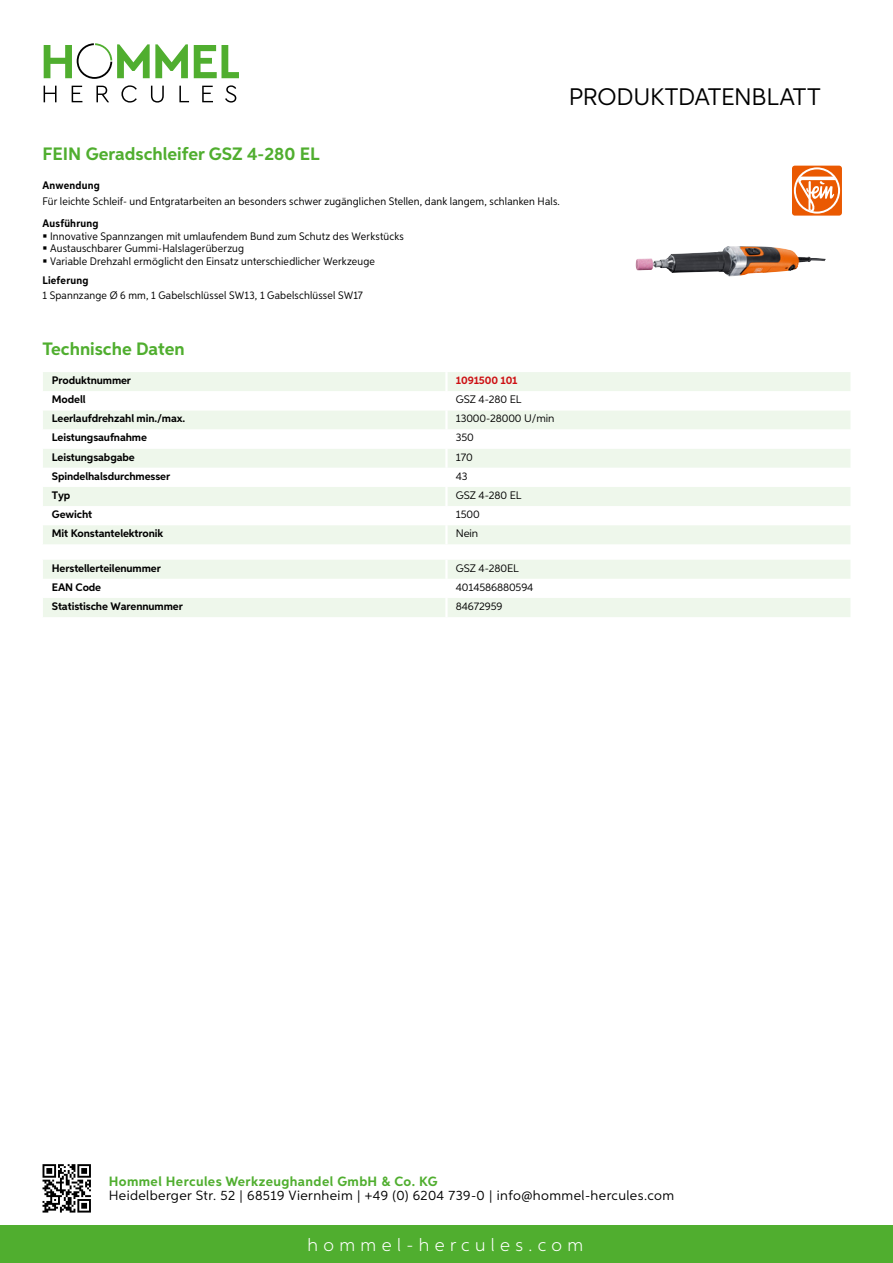
<style>
.page{position:relative;width:893px;height:1263px;background:#fff}
.page>*{position:absolute;margin:0;border:0;box-sizing:border-box;transform-origin:0 0}
.t1{font:24px "Aspira";letter-spacing:-.01em;color:#000}
.t2{font:700 18px "Aspira";color:#50ae2f}
.t3{font:300 18px "Aspira";letter-spacing:.3em;color:#fff}
.t4{font:13.5px "Aspira";letter-spacing:.03em;color:#000}
.t5{font:700 13.5px "Aspira";letter-spacing:.03em;color:#50ae2f}
.t6{font:10.95px/12.8px "Aspira Nar";letter-spacing:.015em;color:#000}
.t7{font:700 10.95px "Aspira";letter-spacing:-.01em;color:#000}
.t8{font:10.95px "Aspira";letter-spacing:-.01em;color:#000}
.t9{font:700 10.95px "Aspira Nar";letter-spacing:.02em;color:#000}
.t10{font:700 10.95px "Aspira";letter-spacing:-.01em;color:#cd1013}
</style>
<div class="page">
<div style="left:0;top:1226px;width:893px;height:37px;background:#50ae2f"></div>
<svg style="left:43px;top:1164px;width:48px;height:48px"></svg>
<svg style="left:194px;top:45px;width:45px;height:33px"></svg>
<svg style="left:44px;top:43px;width:144px;height:36px"></svg>
<svg style="left:44px;top:86px;width:13px;height:16px"></svg>
<svg style="left:72px;top:86px;width:10px;height:16px"></svg>
<svg style="left:96px;top:86px;width:13px;height:16px"></svg>
<svg style="left:121px;top:85px;width:16px;height:18px"></svg>
<svg style="left:151px;top:86px;width:13px;height:17px"></svg>
<svg style="left:179px;top:86px;width:10px;height:16px"></svg>
<svg style="left:202px;top:86px;width:11px;height:16px"></svg>
<svg style="left:225px;top:85px;width:11px;height:18px"></svg>
<div style="left:43px;top:372px;width:807px;height:172px;background:#eef7eb"></div>
<svg style="left:43px;top:391px;width:807px;height:134px"></svg>
<hr style="left:445px;top:372px;width:3px;height:19px;background:#fff">
<hr style="left:445px;top:391px;width:3px;height:19px;background:#fff">
<hr style="left:445px;top:410px;width:3px;height:19px;background:#fff">
<hr style="left:445px;top:429px;width:3px;height:20px;background:#fff">
<hr style="left:445px;top:449px;width:3px;height:19px;background:#fff">
<hr style="left:445px;top:468px;width:3px;height:19px;background:#fff">
<hr style="left:445px;top:487px;width:3px;height:19px;background:#fff">
<hr style="left:445px;top:506px;width:3px;height:19px;background:#fff">
<hr style="left:445px;top:525px;width:3px;height:19px;background:#fff">
<svg style="left:43px;top:560px;width:807px;height:57px"></svg>
<hr style="left:445px;top:598px;width:3px;height:19px;background:#fff">
<img style="left:636px;top:246px;width:190px;height:30px">
<div style="left:792px;top:166px;width:50px;height:50px;background:#ea5901;border-radius:3px"></div>
<svg style="left:794px;top:167px;width:46px;height:47px"></svg>
<svg style="left:796px;top:169px;width:42px;height:43px"></svg>
<svg style="left:798px;top:177px;width:38px;height:34px"></svg>
<h1 class="t1" style="left:569px;top:82px;width:253px">Produktdatenblatt</h1>
<h2 class="t2" style="left:43px;top:142px;width:278px">FEIN Geradschleifer GSZ 4-280 EL</h2>
<p class="t9" style="left:43px;top:179px;width:59px">Anwendung</p>
<p class="t6" style="left:43px;top:194px;width:519px">Für leichte Schleif- und Entgratarbeiten an besonders schwer zugänglichen Stellen, dank langem, schlanken Hals.</p>
<p class="t9" style="left:43px;top:216px;width:58px">Ausführung</p>
<p class="t6" style="left:50px;top:229px;width:355px">Innovative Spannzangen mit umlaufendem Bund zum Schutz des Werkstücks<br>Austauschbarer Gummi-Halslagerüberzug<br>Variable Drehzahl ermöglicht den Einsatz unterschiedlicher Werkzeuge</p>
<p class="t9" style="left:43px;top:274px;width:47px">Lieferung</p>
<p class="t6" style="left:43px;top:289px;width:322px">1 Spannzange Ø 6 mm, 1 Gabelschlüssel SW13, 1 Gabelschlüssel SW17</p>
<h2 class="t2" style="left:43px;top:338px;width:144px">Technische Daten</h2>
<p class="t7" style="left:52px;top:373px;width:81px">Produktnummer</p>
<p class="t10" style="left:456px;top:373px;width:63px">1091500 101</p>
<p class="t7" style="left:52px;top:393px;width:35px">Modell</p>
<p class="t8" style="left:456px;top:393px;width:61px">GSZ 4-280 EL</p>
<p class="t7" style="left:52px;top:412px;width:135px">Leerlaufdrehzahl min./max.</p>
<p class="t8" style="left:456px;top:412px;width:100px">13000-28000 U/min</p>
<p class="t7" style="left:52px;top:431px;width:97px">Leistungsaufnahme</p>
<p class="t8" style="left:456px;top:431px;width:19px">350</p>
<p class="t7" style="left:52px;top:450px;width:84px">Leistungsabgabe</p>
<p class="t8" style="left:456px;top:450px;width:18px">170</p>
<p class="t7" style="left:52px;top:469px;width:120px">Spindelhalsdurchmesser</p>
<p class="t8" style="left:456px;top:469px;width:13px">43</p>
<p class="t7" style="left:52px;top:488px;width:20px">Typ</p>
<p class="t8" style="left:456px;top:488px;width:61px">GSZ 4-280 EL</p>
<p class="t7" style="left:52px;top:507px;width:42px">Gewicht</p>
<p class="t8" style="left:456px;top:507px;width:25px">1500</p>
<p class="t7" style="left:52px;top:527px;width:113px">Mit Konstantelektronik</p>
<p class="t8" style="left:456px;top:527px;width:24px">Nein</p>
<p class="t7" style="left:52px;top:561px;width:111px">Herstellerteilenummer</p>
<p class="t8" style="left:456px;top:561px;width:58px">GSZ 4-280EL</p>
<p class="t7" style="left:52px;top:580px;width:51px">EAN Code</p>
<p class="t8" style="left:456px;top:580px;width:79px">4014586880594</p>
<p class="t7" style="left:52px;top:599px;width:132px">Statistische Warennummer</p>
<p class="t8" style="left:456px;top:599px;width:48px">84672959</p>
<p class="t5" style="left:109px;top:1172px;width:330px">Hommel Hercules Werkzeughandel GmbH &amp; Co. KG</p>
<p class="t4" style="left:109px;top:1187px;width:567px">Heidelberger Str. 52 | 68519 Viernheim | +49 (0) 6204 739-0 | info@hommel-hercules.com</p>
<h2 class="t3" style="left:307px;top:1234px;width:277px">hommel-hercules.com</h2>
</div>
